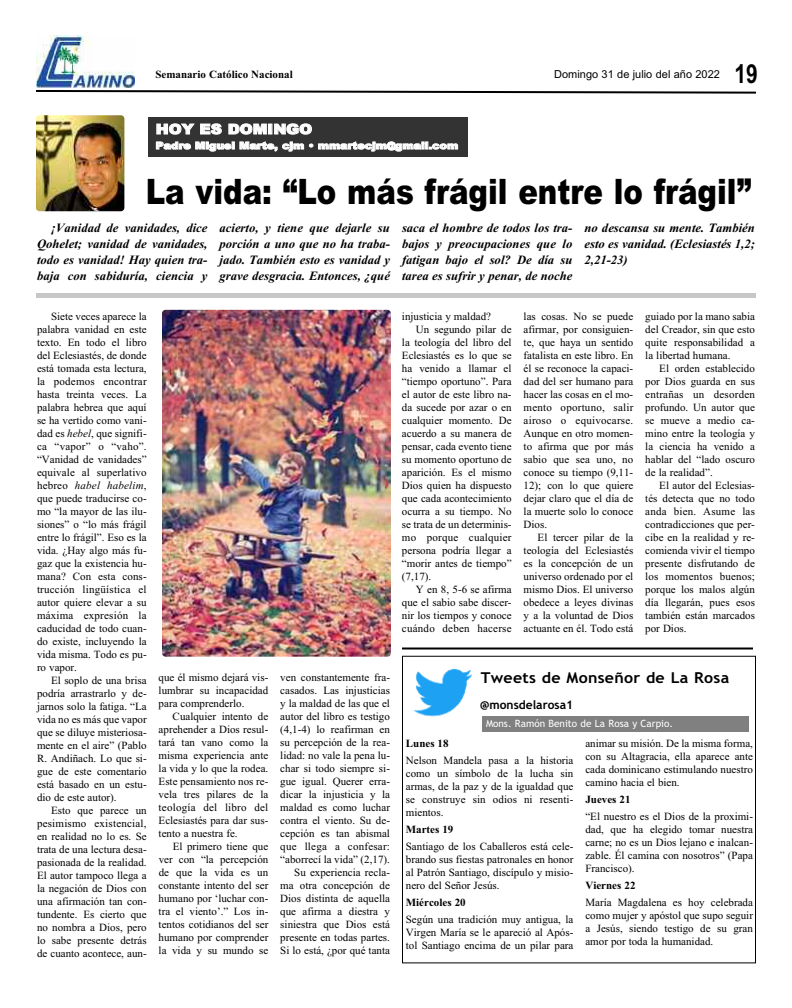
<style>
.page{position:relative;width:792px;height:1008px;background:#fff}
.page>*{position:absolute;margin:0;border:0;box-sizing:border-box;transform-origin:0 0}
.t1{font:900 35.1px "Arial";color:#000;scale:.83 1}
.t2{font:700 26.2px "Arial";color:#000;scale:.8 1}
.t3{font:700 15px "Trebuchet MS";letter-spacing:.015em;color:#000;scale:1.07 1}
.t4{font:900 14px "Arial";letter-spacing:.005em;color:#fff;scale:1.11 1}
.t5{font:italic 700 12.7px/16px "Times New Roman";color:#000;text-align:justify}
.t6{font:700 12px "Trebuchet MS";color:#000}
.t7{font:11px/13px "Times New Roman";color:#000;text-align:justify}
.t8{font:700 11px "Times New Roman";color:#000}
.t9{font:11px "Times New Roman";letter-spacing:.02em;color:#000}
.t10{font:11px "Arial";color:#000}
.t11{font:900 10px "Arial";letter-spacing:.005em;color:#fff;scale:1.11 1}
.t12{font:10px "Trebuchet MS";color:#fff}
.s1{font-style:italic}
</style>
<div class="page">
<svg style="left:36px;top:90px;width:720px;height:4px"></svg>
<img style="left:36px;top:36px;width:99px;height:52px">
<div style="left:148px;top:117px;width:320px;height:40px;background:#333"></div>
<img style="left:36px;top:115px;width:88px;height:96px;border-radius:4px">
<img style="left:162px;top:310px;width:229px;height:347px;border-radius:4px">
<svg style="left:402px;top:647px;width:351px;height:1px"></svg>
<hr style="left:402px;top:648px;width:351px;height:2px;background:#000">
<div style="left:402px;top:656px;width:354px;height:307px;border:1px solid #000"></div>
<div style="left:482px;top:716px;width:267px;height:16px;background:#808080"></div>
<img style="left:414px;top:668px;width:59px;height:49px">
<div style="left:36px;top:293px;width:720px;height:5px;background:#c7c7c7"></div>
<p class="t8" style="left:155px;top:67px;width:139px">Semanario Católico Nacional</p>
<p class="t10" style="left:554px;top:68px;width:167px">Domingo 31 de julio del año 2022</p>
<h2 class="t2" style="left:735px;top:59px;width:31px">19</h2>
<p class="t4" style="left:156px;top:121px;width:142px">HOY ES DOMINGO</p>
<p class="t11" style="left:156px;top:140px;width:274px">Padre Miguel Marte, cjm • mmartecjm@gmail.com</p>
<h1 class="t1" style="left:146px;top:171px;width:731px">La vida: “Lo más frágil entre lo frágil”</h1>
<p class="t5" style="left:37px;top:219px;width:172px;text-indent:14px">¡Vanidad de vanidades, dice Qohelet; vanidad de vanidades, todo es vanidad! Hay quien tra&shy;baja con sabiduría, ciencia y</p>
<p class="t5" style="left:220px;top:219px;width:172px">acierto, y tiene que dejarle su porción a uno que no ha traba&shy;jado. También esto es vanidad y grave desgracia. Entonces, ¿qué</p>
<p class="t5" style="left:402px;top:219px;width:172px">saca el hombre de todos los tra&shy;bajos y preocupaciones que lo fatigan bajo el sol? De día su tarea es sufrir y penar, de noche</p>
<p class="t5" style="left:585px;top:219px;width:172px">no descansa su mente. También esto es vanidad. (Eclesiastés 1,2; 2,21-23)</p>
<p class="t7" style="left:37px;top:309px;width:111px;text-indent:14px">Siete veces aparece la palabra vanidad en este texto. En todo el libro del Eclesiastés, de donde está tomada esta lectura, la podemos encontrar hasta treinta veces. La palabra hebrea que aquí se ha vertido como vani&shy;dad es <span class="s1">hebel</span>, que signifi&shy;ca “vapor” o “vaho”. “Vanidad de vanidades” equivale al superlativo hebreo <span class="s1">habel habelim</span>, que puede traducirse co&shy;mo “la mayor de las ilu&shy;siones” o “lo más frágil entre lo frágil”. Eso es la vida. ¿Hay algo más fu&shy;gaz que la existencia hu&shy;mana? Con esta cons&shy;trucción lingüística el autor quiere elevar a su máxima expresión la caducidad de todo cuan&shy;do existe, incluyendo la vida misma. Todo es pu&shy;ro vapor.</p>
<p class="t7" style="left:37px;top:673px;width:111px;text-indent:14px">El soplo de una brisa podría arrastrarlo y de&shy;jarnos solo la fatiga. “La vida no es más que vapor que se diluye misteriosa&shy;mente en el aire” (Pablo R. Andiñach. Lo que si&shy;gue de este comentario está basado en un estu&shy;dio de este autor).</p>
<p class="t7" style="left:37px;top:803px;width:111px;text-indent:14px">Esto que parece un pesimismo existencial, en realidad no lo es. Se trata de una lectura desa&shy;pasionada de la realidad.<br>El autor tampoco llega a la negación de Dios con una afirmación tan con&shy;tundente. Es cierto que no nombra a Dios, pero lo sabe presente detrás de cuanto acontece, aun-</p>
<p class="t7" style="left:159px;top:671px;width:111px">que él mismo dejará vis&shy;lumbrar su incapacidad para comprenderlo.</p>
<p class="t7" style="left:159px;top:710px;width:111px;text-indent:14px">Cualquier intento de aprehender a Dios resul&shy;tará tan vano como la misma experiencia ante la vida y lo que la rodea.<br>Este pensamiento nos re&shy;vela tres pilares de la teología del libro del Eclesiastés para dar sus&shy;tento a nuestra fe.</p>
<p class="t7" style="left:159px;top:840px;width:111px;text-indent:14px">El primero tiene que ver con “la percepción de que la vida es un constante intento del ser humano por ‘luchar con&shy;tra el viento’.” Los in&shy;tentos cotidianos del ser humano por comprender la vida y su mundo se</p>
<p class="t7" style="left:280px;top:671px;width:111px;text-align:right">ven constantemente fra&shy;casados. Las injusticias y la maldad de las que el autor del libro es testigo (4,1-4) lo reafirman en su percepción de la rea&shy;lidad: no vale la pena lu&shy;char si todo siempre si&shy;gue igual. Querer erra&shy;dicar la injusticia y la maldad es como luchar contra el viento. Su de&shy;cepción es tan abismal que llega a confesar: “aborrecí la vida” (2,17).<br>Su experiencia recla&shy;ma otra concepción de<br>Dios distinta de aquella que afirma a diestra y siniestra que Dios está presente en todas partes.<br>Si lo está, ¿por qué tanta</p>
<p class="t7" style="left:402px;top:309px;width:91px">injusticia y maldad?</p>
<p class="t7" style="left:416px;top:322px;width:97px">Un segundo pilar de</p>
<p class="t7" style="left:402px;top:335px;width:111px">la teología del libro del</p>
<p class="t7" style="left:402px;top:348px;width:111px">Eclesiastés es lo que se</p>
<p class="t7" style="left:402px;top:361px;width:111px">ha venido a llamar el</p>
<p class="t7" style="left:402px;top:374px;width:111px">“tiempo oportuno”. Para</p>
<p class="t7" style="left:402px;top:387px;width:111px">el autor de este libro na-</p>
<p class="t7" style="left:402px;top:400px;width:111px">da sucede por azar o en</p>
<p class="t7" style="left:402px;top:413px;width:111px">cualquier momento. De</p>
<p class="t7" style="left:402px;top:426px;width:111px">acuerdo a su manera de</p>
<p class="t7" style="left:402px;top:439px;width:111px">pensar, cada evento tiene</p>
<p class="t7" style="left:402px;top:452px;width:111px">su momento oportuno de</p>
<p class="t7" style="left:402px;top:465px;width:111px">aparición. Es el mismo</p>
<p class="t7" style="left:402px;top:478px;width:111px">Dios quien ha dispuesto</p>
<p class="t7" style="left:402px;top:491px;width:111px">que cada acontecimiento</p>
<p class="t7" style="left:402px;top:504px;width:111px">ocurra a su tiempo. No</p>
<p class="t7" style="left:402px;top:517px;width:111px">se trata de un determinis-</p>
<p class="t9" style="left:402px;top:530px;width:111px">mo porque cualquier</p>
<p class="t7" style="left:402px;top:543px;width:111px">persona podría llegar a</p>
<p class="t7" style="left:402px;top:556px;width:111px">“morir antes de tiempo”</p>
<p class="t7" style="left:402px;top:569px;width:31px">(7,17).</p>
<p class="t7" style="left:416px;top:582px;width:97px">Y en 8, 5-6 se afirma</p>
<p class="t7" style="left:402px;top:595px;width:111px">que el sabio sabe discer-</p>
<p class="t7" style="left:402px;top:608px;width:111px">nir los tiempos y conoce</p>
<p class="t9" style="left:402px;top:621px;width:111px">cuándo deben hacerse</p>
<p class="t7" style="left:524px;top:309px;width:111px">las cosas. No se puede afirmar, por consiguien&shy;te, que haya un sentido fatalista en este libro. En él se reconoce la capaci&shy;dad del ser humano para hacer las cosas en el mo&shy;mento oportuno, salir airoso o equivocarse.<br>Aunque en otro momen&shy;to afirma que por más sabio que sea uno, no conoce su tiempo (9,11- 12); con lo que quiere dejar claro que el día de la muerte solo lo conoce Dios.</p>
<p class="t7" style="left:524px;top:530px;width:111px;text-indent:14px">El tercer pilar de la teología del Eclesiastés es la concepción de un universo ordenado por el mismo Dios. El universo obedece a leyes divinas y a la voluntad de Dios actuante en él. Todo está</p>
<p class="t7" style="left:645px;top:309px;width:111px">guiado por la mano sabia del Creador, sin que esto quite responsabilidad a la libertad humana.</p>
<p class="t7" style="left:645px;top:361px;width:111px;text-indent:14px">El orden establecido por Dios guarda en sus entrañas un desorden profundo. Un autor que se mueve a medio ca&shy;mino entre la teología y la ciencia ha venido a hablar del “lado oscuro de la realidad”.</p>
<p class="t7" style="left:645px;top:478px;width:111px;text-indent:14px">El autor del Eclesias&shy;tés detecta que no todo anda bien. Asume las contradicciones que per&shy;cibe en la realidad y re&shy;comienda vivir el tiempo presente disfrutando de los momentos buenos; porque los malos algún día llegarán, pues esos también están marcados por Dios.</p>
<h3 class="t3" style="left:481px;top:669px;width:234px">Tweets de Monseñor de La Rosa</h3>
<p class="t6" style="left:480px;top:698px;width:94px">@monsdelarosa1</p>
<p class="t12" style="left:486px;top:717px;width:189px">Mons. Ramón Benito de La Rosa y Carpio.</p>
<p class="t8" style="left:406px;top:737px;width:44px">Lunes 18</p>
<p class="t7" style="left:406px;top:754px;width:169px">Nelson Mandela pasa a la historia como un símbolo de la lucha sin armas, de la paz y de la igualdad que se construye sin odios ni resenti&shy;mientos.</p>
<p class="t8" style="left:406px;top:823px;width:49px">Martes 19</p>
<p class="t7" style="left:406px;top:840px;width:169px">Santiago de los Caballeros está cele&shy;brando sus fiestas patronales en honor al Patrón Santiago, discípulo y misio&shy;nero del Señor Jesús.</p>
<p class="t8" style="left:406px;top:896px;width:61px">Miércoles 20</p>
<p class="t7" style="left:406px;top:913px;width:169px">Según una tradición muy antigua, la Virgen María se le apareció al Após&shy;tol Santiago encima de un pilar para</p>
<p class="t7" style="left:585px;top:737px;width:169px">animar su misión. De la misma forma, con su Altagracia, ella aparece ante cada dominicano estimulando nuestro camino hacia el bien.</p>
<p class="t8" style="left:585px;top:793px;width:47px">Jueves 21</p>
<p class="t7" style="left:585px;top:810px;width:169px">“El nuestro es el Dios de la proximi&shy;dad, que ha elegido tomar nuestra carne; no es un Dios lejano e inalcan&shy;zable. Él camina con nosotros” (Papa Francisco).</p>
<p class="t8" style="left:585px;top:879px;width:52px">Viernes 22</p>
<p class="t7" style="left:585px;top:896px;width:169px">María Magdalena es hoy celebrada como mujer y apóstol que supo seguir a Jesús, siendo testigo de su gran amor por toda la humanidad.</p>
</div>
